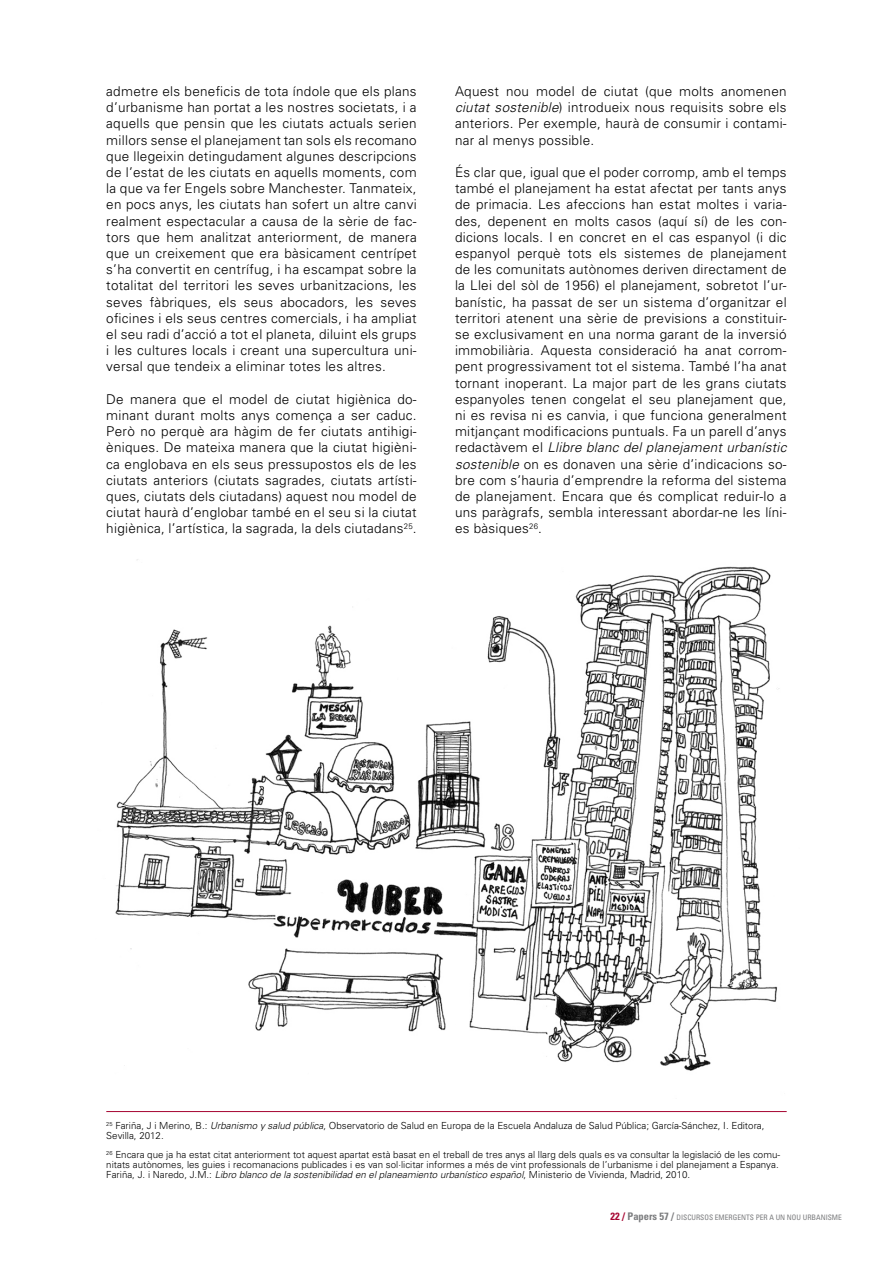
<style>
.page{position:relative;width:893px;height:1263px;background:#fff}
.page>*{position:absolute;margin:0;border:0;box-sizing:border-box;transform-origin:0 0}
.t1{font:300 13.5px/16.2px "Univers";letter-spacing:.02em;color:#000;text-align:justify}
.t2{font:700 condensed 10.5px "Univers";color:#7b7c7e}
.t3{font:300 9.75px/9.8px "Univers";color:#000}
.t4{font:condensed 7.5px "Univers";color:#7b7c7e}
.s1{font-style:italic}
.s2{color:#a60531}
.s3{font-weight:400;font-size:7.5px}
</style>
<div class="page">
<img style="left:115px;top:559px;width:665px;height:512px">
<hr style="left:106px;top:1111px;width:681px;height:1px;background:#a60531">
<p class="t1" style="left:106px;top:83px;width:312px">admetre els beneficis de tota índole que els plans d’urbanisme han portat a les nostres societats, i a aquells que pensin que les ciutats actuals serien millors sense el planejament tan sols els recomano que llegeixin detingudament algunes descripcions de l’estat de les ciutats en aquells moments, com la que va fer Engels sobre Manchester. Tanmateix, en pocs anys, les ciutats han sofert un altre canvi realment espectacular a causa de la sèrie de fac&shy;tors que hem analitzat anteriorment, de manera que un creixement que era bàsicament centrípet s’ha convertit en centrífug, i ha escampat sobre la totalitat del territori les seves urbanitzacions, les seves fàbriques, els seus abocadors, les seves oficines i els seus centres comercials, i ha ampliat el seu radi d’acció a tot el planeta, diluint els grups i les cultures locals i creant una supercultura uni&shy;versal que tendeix a eliminar totes les altres.</p>
<p class="t1" style="left:106px;top:390px;width:312px">De manera que el model de ciutat higiènica do&shy;minant durant molts anys comença a ser caduc.<br>Però no perquè ara hàgim de fer ciutats antihigi&shy;èniques. De mateixa manera que la ciutat higièni&shy;ca englobava en els seus pressupostos els de les ciutats anteriors (ciutats sagrades, ciutats artísti&shy;ques, ciutats dels ciutadans) aquest nou model de ciutat haurà d’englobar també en el seu si la ciutat higiènica, l’artística, la sagrada, la dels ciutadans<sup>25</sup>.</p>
<p class="t1" style="left:455px;top:83px;width:333px">Aquest nou model de ciutat (que molts anomenen <span class="s1">ciutat sostenible</span>) introdueix nous requisits sobre els anteriors. Per exemple, haurà de consumir i contami&shy;nar al menys possible.</p>
<p class="t1" style="left:455px;top:164px;width:333px">És clar que, igual que el poder corromp, amb el temps també el planejament ha estat afectat per tants anys de primacia. Les afeccions han estat moltes i varia&shy;des, depenent en molts casos (aquí sí) de les con&shy;dicions locals. I en concret en el cas espanyol (i dic espanyol perquè tots els sistemes de planejament de les comunitats autònomes deriven directament de la Llei del sòl de 1956) el planejament, sobretot l’ur&shy;banístic, ha passat de ser un sistema d’organitzar el territori atenent una sèrie de previsions a constituir&shy;se exclusivament en una norma garant de la inversió immobiliària. Aquesta consideració ha anat corrom&shy;pent progressivament tot el sistema. També l’ha anat tornant inoperant. La major part de les grans ciutats espanyoles tenen congelat el seu planejament que, ni es revisa ni es canvia, i que funciona generalment mitjançant modificacions puntuals. Fa un parell d’anys redactàvem el <span class="s1">Llibre blanc del planejament urbanístic sostenible</span> on es donaven una sèrie d’indicacions so&shy;bre com s’hauria d’emprendre la reforma del sistema de planejament. Encara que és complicat reduir-lo a uns paràgrafs, sembla interessant abordar-ne les líni&shy;es bàsiques<sup>26</sup>.</p>
<p class="t3" style="left:106px;top:1120px;width:660px"><sup>25</sup> Fariña, J i Merino, B.: <span class="s1">Urbanismo y salud pública</span>, Observatorio de Salud en Europa de la Escuela Andaluza de Salud Pública; García-Sánchez, I. Editora,<br>Sevilla, 2012.</p>
<p class="t3" style="left:106px;top:1150px;width:675px"><sup>26</sup> Encara que ja ha estat citat anteriorment tot aquest apartat està basat en el treball de tres anys al llarg dels quals es va consultar la legislació de les comu&shy;nitats autònomes, les guies i recomanacions publicades i es van sol·licitar informes a més de vint professionals de l’urbanisme i del planejament a Espanya.<br>Fariña, J. i Naredo, J.M.: <span class="s1">Libro blanco de la sostenibilidad en el planeamiento urbanístico español</span>, Ministerio de Vivienda, Madrid, 2010.</p>
<p class="t2" style="left:611px;top:1210px;width:76px"><span class="s2">22 /</span> Papers 57 / <span class="s3">DISCURSOS</span></p>
<p class="t4" style="left:715px;top:1213px;width:6px">EMERGENTS</p>
<p class="t4" style="left:756px;top:1213px;width:5px">PER</p>
<p class="t4" style="left:769px;top:1213px;width:23px">AUN NOU</p>
<p class="t4" style="left:803px;top:1213px;width:6px">URBANISME</p>
</div>
